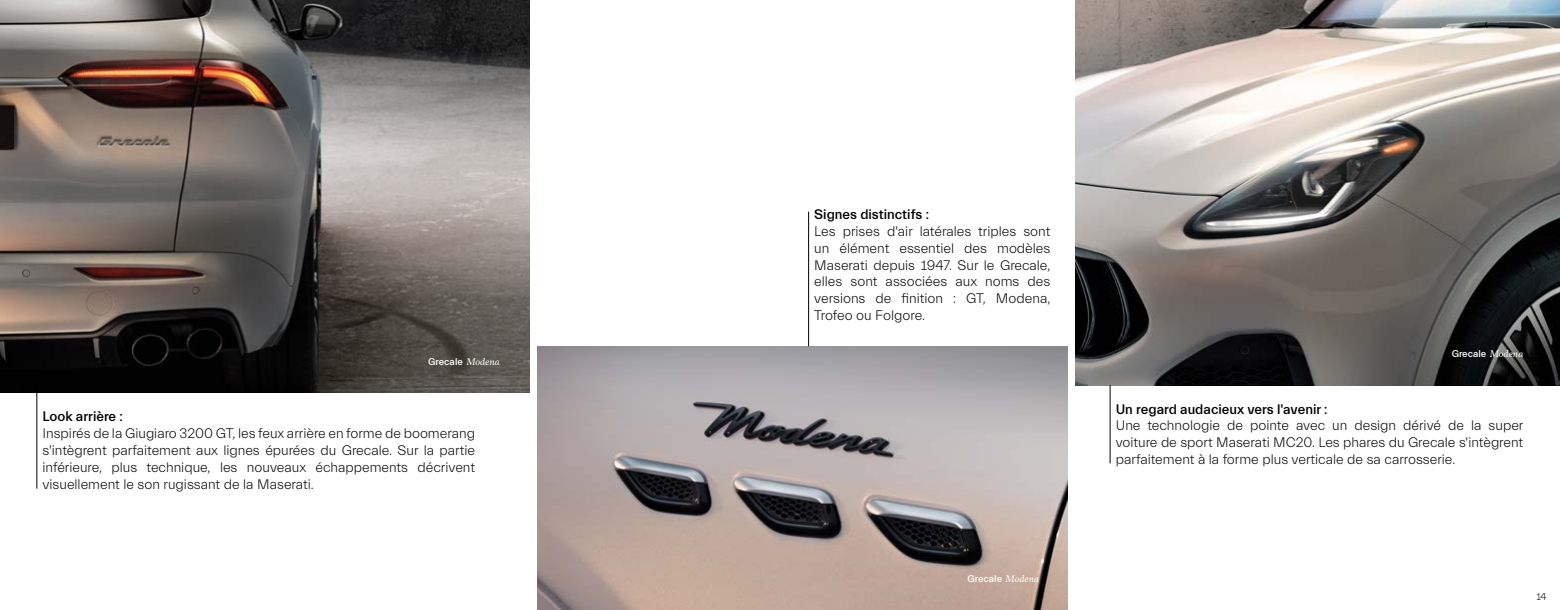
<style>
.page{position:relative;width:1560px;height:610px;background:#fff}
.page>*{position:absolute;margin:0;border:0;box-sizing:border-box;transform-origin:0 0}
.t1{font:300 14px/16.8px "Everett";color:#000;text-align:justify}
.t2{font:500 14px "Everett";color:#000}
.t3{font:500 10px "Everett";color:#fff}
.t4{font:300 10px "Everett";color:#000}
.s1{font-family:"Anko";font-weight:400;font-style:italic}
</style>
<div class="page">
<img style="left:0;top:0;width:529px;height:393px">
<hr style="left:37px;top:385px;width:1px;height:103px;background:#000">
<img style="left:1075px;top:0;width:484px;height:385px">
<hr style="left:1109px;top:385px;width:1px;height:78px;background:#000">
<img style="left:537px;top:346px;width:530px;height:263px">
<hr style="left:808px;top:211px;width:1px;height:135px;background:#000">
<p class="t3" style="left:428px;top:356px;width:73px">Grecale <span class="s1">Modena</span></p>
<p class="t2" style="left:43px;top:409px;width:82px">Look arrière :</p>
<p class="t1" style="left:43px;top:425px;width:434px">Inspirés de la Giugiaro 3200 GT, les feux arrière en forme de boomerang s'intègrent parfaitement aux lignes épurées du Grecale. Sur la partie inférieure, plus technique, les nouveaux échappements décrivent visuellement le son rugissant de la Maserati.</p>
<p class="t2" style="left:814px;top:207px;width:116px">Signes distinctifs :</p>
<p class="t1" style="left:814px;top:223px;width:237px">Les prises d'air latérales triples sont un élément essentiel des modèles Maserati depuis 1947. Sur le Grecale, elles sont associées aux noms des versions de finition : GT, Modena, Trofeo ou Folgore.</p>
<p class="t3" style="left:967px;top:573px;width:73px">Grecale <span class="s1">Modena</span></p>
<p class="t3" style="left:1451px;top:348px;width:73px">Grecale <span class="s1">Modena</span></p>
<p class="t2" style="left:1115px;top:401px;width:213px">Un regard audacieux vers l'avenir :</p>
<p class="t1" style="left:1115px;top:417px;width:409px">Une technologie de pointe avec un design dérivé de la super voiture de sport Maserati MC20. Les phares du Grecale s'intègrent parfaitement à la forme plus verticale de sa carrosserie.</p>
<p class="t4" style="left:1535px;top:591px;width:11px">14</p>
</div>
